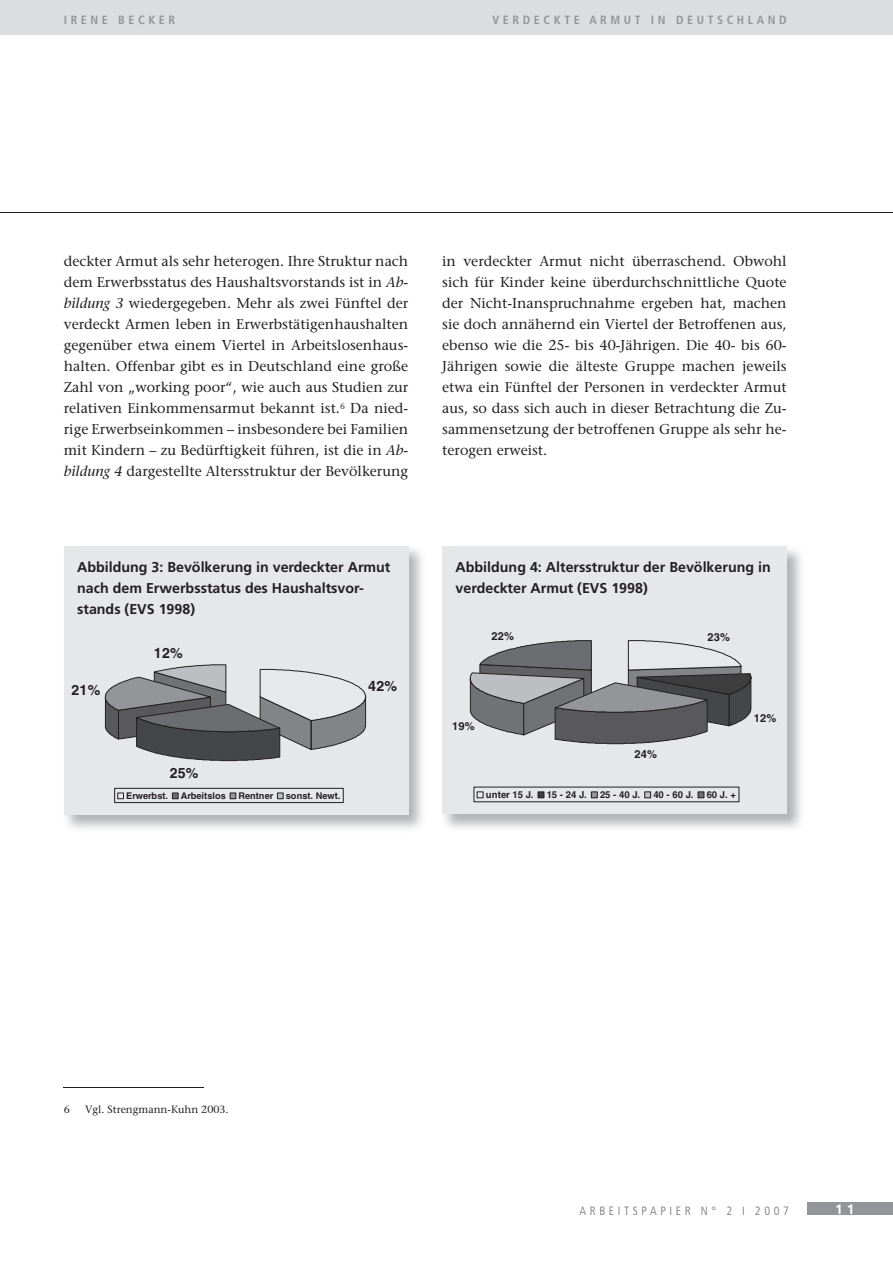
<style>
.page{position:relative;width:893px;height:1263px;background:#fff}
.page>*{position:absolute;margin:0;border:0;box-sizing:border-box;transform-origin:0 0}
.t1{font:14.25px/21px "Stone Serif";color:#231f20;text-align:justify}
.t2{font:700 14.25px/21px "Frutiger";color:#231f20}
.t3{font:700 14.25px "Helvetica";letter-spacing:.01em;color:#231f20}
.t4{font:700 13.5px "Frutiger";color:#fff}
.t5{font:700 condensed 12px "Frutiger";letter-spacing:.3em;color:#939598}
.t6{font:300 condensed 12px "Frutiger";letter-spacing:.3em;color:#6c6d70}
.t7{font:700 11.1px "Helvetica";letter-spacing:.015em;color:#231f20}
.t8{font:10.5px "Stone Serif";color:#231f20}
.t9{font:700 9.6px "Helvetica";letter-spacing:-.015em;color:#231f20}
.t10{font:700 9.3px "Helvetica";letter-spacing:-.015em;color:#231f20}
.s1{font-style:italic}
</style>
<div class="page">
<div style="left:0;top:0;width:893px;height:34px;background:#dcdddf"></div>
<div style="left:808px;top:1202px;width:85px;height:13px;background:#939598"></div>
<hr style="left:0;top:213px;width:893px;height:1px;background:#231f20">
<img style="left:64px;top:546px;width:358px;height:283px">
<div style="left:64px;top:546px;width:344px;height:268px;background:#e6e7e9"></div>
<svg style="left:105px;top:664px;width:261px;height:139px"></svg>
<div style="left:442px;top:546px;width:345px;height:268px;background:#e6e7e9"></div>
<svg style="left:470px;top:640px;width:281px;height:162px"></svg>
<hr style="left:64px;top:1087px;width:140px;height:1px;background:#231f20">
<p class="t5" style="left:64px;top:15px;width:113px">IRENE BECKER</p>
<p class="t5" style="left:492px;top:15px;width:296px">VERDECKTE ARMUT IN DEUTSCHLAND</p>
<p class="t1" style="left:64px;top:252px;width:346px">deckter Armut als sehr heterogen. Ihre Struktur nach dem Erwerbsstatus des Haushaltsvorstands ist in <span class="s1">Ab&shy;bildung 3</span> wiedergegeben. Mehr als zwei Fünftel der verdeckt Armen leben in Erwerbstätigenhaushalten gegenüber etwa einem Viertel in Arbeitslosenhaus&shy;halten. Offenbar gibt es in Deutschland eine große Zahl von „working poor“, wie auch aus Studien zur relativen Einkommensarmut bekannt ist.<sup>6</sup> Da nied&shy;rige Erwerbseinkommen – insbesondere bei Familien mit Kindern – zu Bedürftigkeit führen, ist die in <span class="s1">Ab&shy;bildung 4</span> dargestellte Altersstruktur der Bevölkerung</p>
<p class="t1" style="left:442px;top:252px;width:346px">in verdeckter Armut nicht überraschend. Obwohl sich für Kinder keine überdurchschnittliche Quote der Nicht-Inanspruchnahme ergeben hat, machen sie doch annähernd ein Viertel der Betroffenen aus, ebenso wie die 25- bis 40-Jährigen. Die 40- bis 60- Jährigen sowie die älteste Gruppe machen jeweils etwa ein Fünftel der Personen in verdeckter Armut aus, so dass sich auch in dieser Betrachtung die Zu&shy;sammensetzung der betroffenen Gruppe als sehr he&shy;terogen erweist.</p>
<p class="t2" style="left:77px;top:558px;width:315px">Abbildung 3: Bevölkerung in verdeckter Armut nach dem Erwerbsstatus des Haushaltsvor&shy;stands (EVS 1998)</p>
<p class="t2" style="left:456px;top:558px;width:317px">Abbildung 4: Altersstruktur der Bevölkerung in verdeckter Armut (EVS 1998)</p>
<p class="t3" style="left:72px;top:685px;width:30px">21%</p>
<p class="t3" style="left:154px;top:648px;width:30px">12%</p>
<p class="t3" style="left:170px;top:767px;width:30px">25%</p>
<p class="t10" style="left:126px;top:792px;width:43px">Erwerbst.</p>
<p class="t10" style="left:181px;top:792px;width:47px">Arbeitslos</p>
<p class="t10" style="left:239px;top:792px;width:36px">Rentner</p>
<p class="t10" style="left:286px;top:792px;width:56px">sonst. Newt.</p>
<p class="t3" style="left:368px;top:681px;width:30px">42%</p>
<p class="t7" style="left:491px;top:632px;width:24px">22%</p>
<p class="t7" style="left:708px;top:633px;width:24px">23%</p>
<p class="t7" style="left:452px;top:722px;width:24px">19%</p>
<p class="t7" style="left:634px;top:750px;width:24px">24%</p>
<p class="t9" style="left:486px;top:791px;width:49px">unter 15 J.</p>
<p class="t9" style="left:547px;top:791px;width:42px">15 - 24 J.</p>
<p class="t9" style="left:600px;top:791px;width:42px">25 - 40 J.</p>
<p class="t9" style="left:653px;top:791px;width:42px">40 - 60 J.</p>
<p class="t9" style="left:707px;top:791px;width:31px">60 J. +</p>
<p class="t7" style="left:754px;top:714px;width:24px">12%</p>
<p class="t8" style="left:64px;top:1105px;width:8px">6</p>
<p class="t8" style="left:85px;top:1105px;width:145px">Vgl. Strengmann-Kuhn 2003.</p>
<p class="t6" style="left:579px;top:1205px;width:211px">ARBEITSPAPIER N° 2 I 2007</p>
<p class="t4" style="left:835px;top:1203px;width:21px">1 1</p>
</div>
